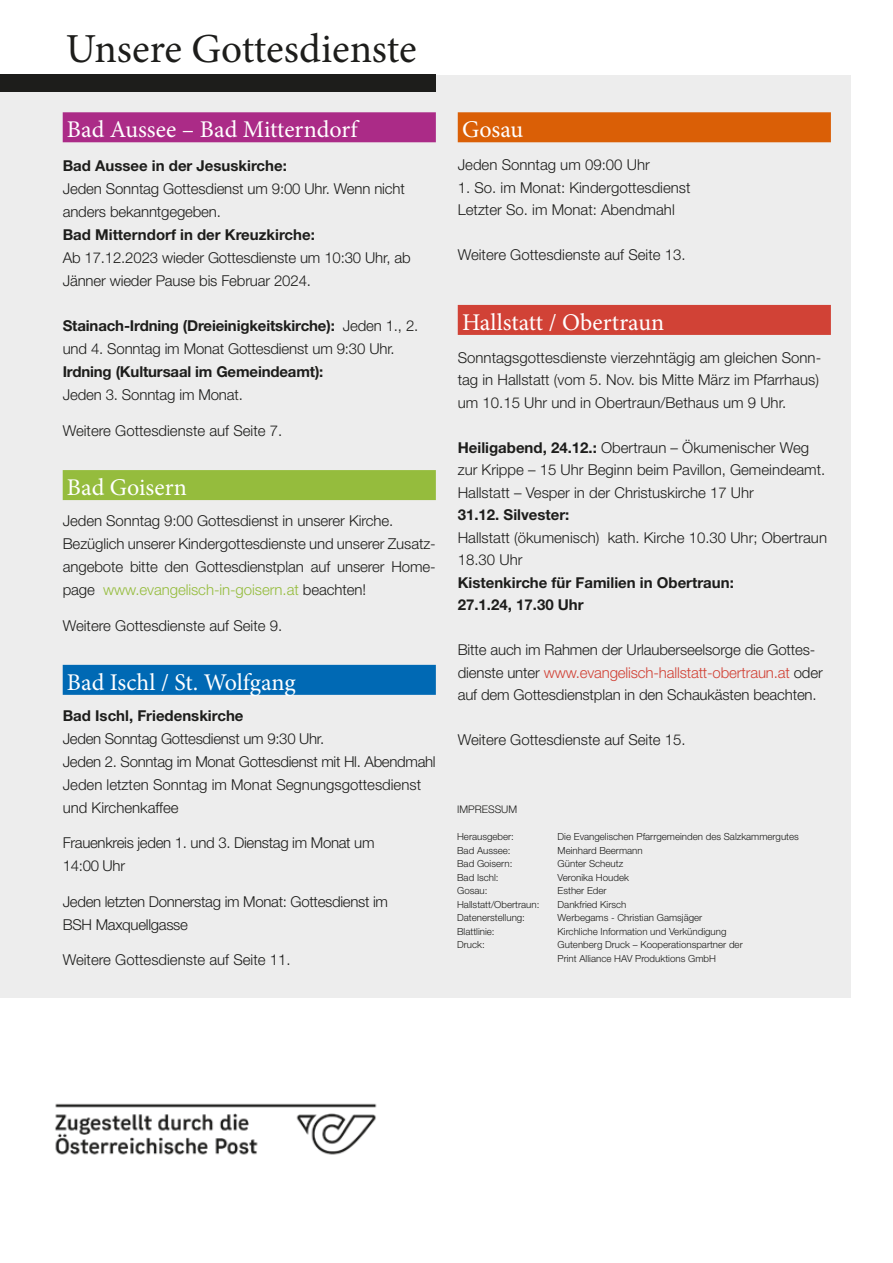
<style>
.page{position:relative;width:893px;height:1263px;background:#fff}
.page>*{position:absolute;margin:0;border:0;box-sizing:border-box;transform-origin:0 0}
.t1{font:41.25px "Minion Pro";letter-spacing:-.005em;color:#1d1d1b}
.t2{font:24px "Minion Pro";color:#fff}
.t3{font:300 15px/23px "Helvetica Neue LT Std";letter-spacing:-.005em;color:#1d1d1b}
.t4{font:700 15px/22.5px "Helvetica Neue LT Std";color:#1d1d1b}
.t5{font:300 10.5px "Helvetica Neue LT Std";color:#1d1d1b}
.t6{font:300 9.75px/13.5px "Helvetica Neue LT Std";color:#1d1d1b}
.s1{font-weight:700}
.s2{color:#95bc3d}
.s3{color:#d14236}
</style>
<div class="page">
<div style="left:0;top:75px;width:850px;height:922px;background:#ededed"></div>
<div style="left:63px;top:112px;width:373px;height:30px;background:#ab2b87"></div>
<div style="left:63px;top:470px;width:373px;height:30px;background:#95bc3d"></div>
<div style="left:63px;top:665px;width:373px;height:30px;background:#0069b4"></div>
<div style="left:458px;top:112px;width:373px;height:30px;background:#da5f06"></div>
<div style="left:458px;top:305px;width:373px;height:30px;background:#d14236"></div>
<div style="left:0;top:75px;width:436px;height:17px;background:#1d1d1b"></div>
<img style="left:55px;top:1103px;width:322px;height:52px">
<h1 class="t1" style="left:66px;top:21px;width:352px">Unsere Gottesdienste</h1>
<h2 class="t2" style="left:67px;top:113px;width:292px">Bad Aussee – Bad Mitterndorf</h2>
<p class="t4" style="left:63px;top:154px;width:226px">Bad Aussee in der Jesuskirche:</p>
<p class="t3" style="left:63px;top:177px;width:344px">Jeden Sonntag Gottesdienst um 9:00 Uhr. Wenn nicht anders bekanntgegeben.</p>
<p class="t4" style="left:63px;top:223px;width:254px">Bad Mitterndorf in der Kreuzkirche:</p>
<p class="t3" style="left:63px;top:246px;width:349px">Ab 17.12.2023 wieder Gottesdienste um 10:30 Uhr, ab<br>Jänner wieder Pause bis Februar 2024.</p>
<p class="t3" style="left:63px;top:314px;width:357px"><span class="s1">Stainach-Irdning (Dreieinigkeitskirche):</span> Jeden 1., 2. und 4. Sonntag im Monat Gottesdienst um 9:30 Uhr.</p>
<p class="t4" style="left:63px;top:360px;width:262px">Irdning (Kultursaal im Gemeindeamt):</p>
<p class="t3" style="left:63px;top:383px;width:182px">Jeden 3. Sonntag im Monat.</p>
<p class="t3" style="left:63px;top:419px;width:221px">Weitere Gottesdienste auf Seite 7.</p>
<h2 class="t2" style="left:67px;top:471px;width:122px">Bad Goisern</h2>
<p class="t3" style="left:63px;top:509px;width:375px">Jeden Sonntag 9:00 Gottesdienst in unserer Kirche.<br>Bezüglich unserer Kindergottesdienste und unserer Zusatz&shy;angebote bitte den Gottesdienstplan auf unserer Home&shy;page <span class="s2">www.evangelisch-in-goisern.at</span> beachten!</p>
<p class="t3" style="left:63px;top:613px;width:221px">Weitere Gottesdienste auf Seite 9.</p>
<h2 class="t2" style="left:67px;top:666px;width:230px">Bad Ischl / St. Wolfgang</h2>
<p class="t4" style="left:63px;top:704px;width:182px">Bad Ischl, Friedenskirche</p>
<p class="t3" style="left:63px;top:727px;width:375px">Jeden Sonntag Gottesdienst um 9:30 Uhr.<br>Jeden 2. Sonntag im Monat Gottesdienst mit Hl. Abendmahl Jeden letzten Sonntag im Monat Segnungsgottesdienst und Kirchenkaffee</p>
<p class="t3" style="left:63px;top:831px;width:313px">Frauenkreis jeden 1. und 3. Dienstag im Monat um<br>14:00 Uhr</p>
<p class="t3" style="left:63px;top:890px;width:327px">Jeden letzten Donnerstag im Monat: Gottesdienst im<br>BSH Maxquellgasse</p>
<p class="t3" style="left:63px;top:948px;width:229px">Weitere Gottesdienste auf Seite 11.</p>
<h2 class="t2" style="left:462px;top:113px;width:63px">Gosau</h2>
<p class="t3" style="left:458px;top:153px;width:194px">Jeden Sonntag um 09:00 Uhr</p>
<p class="t3" style="left:458px;top:176px;width:234px;line-height:22.5px">1. So. im Monat: Kindergottesdienst<br>Letzter So. im Monat: Abendmahl</p>
<p class="t3" style="left:458px;top:243px;width:229px">Weitere Gottesdienste auf Seite 13.</p>
<h2 class="t2" style="left:462px;top:306px;width:204px">Hallstatt / Obertraun</h2>
<p class="t3" style="left:458px;top:346px;width:365px;line-height:22.5px">Sonntagsgottesdienste vierzehntägig am gleichen Sonn&shy;tag in Hallstatt (vom 5. Nov. bis Mitte März im Pfarrhaus) um 10.15 Uhr und in Obertraun/Bethaus um 9 Uhr.</p>
<p class="t3" style="left:458px;top:436px;width:369px;line-height:22.5px"><span class="s1">Heiligabend, 24.12.:</span> Obertraun – Ökumenischer Weg zur Krippe – 15 Uhr Beginn beim Pavillon, Gemeindeamt.<br>Hallstatt – Vesper in der Christuskirche 17 Uhr</p>
<p class="t4" style="left:458px;top:503px;width:113px">31.12. Silvester:</p>
<p class="t3" style="left:458px;top:526px;width:371px;line-height:22.5px">Hallstatt (ökumenisch) kath. Kirche 10.30 Uhr; Obertraun<br>18.30 Uhr</p>
<p class="t4" style="left:458px;top:571px;width:278px">Kistenkirche für Familien in Obertraun:<br>27.1.24, 17.30 Uhr</p>
<p class="t3" style="left:458px;top:638px;width:367px;line-height:22.5px">Bitte auch im Rahmen der Urlauberseelsorge die Gottes&shy;dienste unter <span class="s3">www.evangelisch-hallstatt-obertraun.at</span> oder auf dem Gottesdienstplan in den Schaukästen beachten.</p>
<p class="t3" style="left:458px;top:728px;width:229px">Weitere Gottesdienste auf Seite 15.</p>
<p class="t5" style="left:457px;top:803px;width:62px">IMPRESSUM</p>
<p class="t6" style="left:457px;top:830px;width:58px">Herausgeber:</p>
<p class="t6" style="left:558px;top:830px;width:243px">Die Evangelischen Pfarrgemeinden des Salzkammergutes</p>
<p class="t6" style="left:457px;top:843px;width:55px">Bad Aussee:</p>
<p class="t6" style="left:558px;top:843px;width:87px">Meinhard Beermann</p>
<p class="t6" style="left:457px;top:857px;width:57px">Bad Goisern:</p>
<p class="t6" style="left:558px;top:857px;width:67px">Günter Scheutz</p>
<p class="t6" style="left:457px;top:870px;width:43px">Bad Ischl:</p>
<p class="t6" style="left:558px;top:870px;width:73px">Veronika Houdek</p>
<p class="t6" style="left:457px;top:884px;width:32px">Gosau:</p>
<p class="t6" style="left:558px;top:884px;width:50px">Esther Eder</p>
<p class="t6" style="left:457px;top:897px;width:84px">Hallstatt/Obertraun:</p>
<p class="t6" style="left:558px;top:897px;width:70px">Dankfried Kirsch</p>
<p class="t6" style="left:457px;top:911px;width:69px">Datenerstellung:</p>
<p class="t6" style="left:558px;top:911px;width:146px">Werbegams - Christian Gamsjäger</p>
<p class="t6" style="left:457px;top:924px;width:39px">Blattlinie:</p>
<p class="t6" style="left:558px;top:924px;width:170px">Kirchliche Information und Verkündigung</p>
<p class="t6" style="left:457px;top:938px;width:29px">Druck:</p>
<p class="t6" style="left:558px;top:938px;width:187px">Gutenberg Druck – Kooperationspartner der<br>Print Alliance HAV Produktions GmbH</p>
</div>
